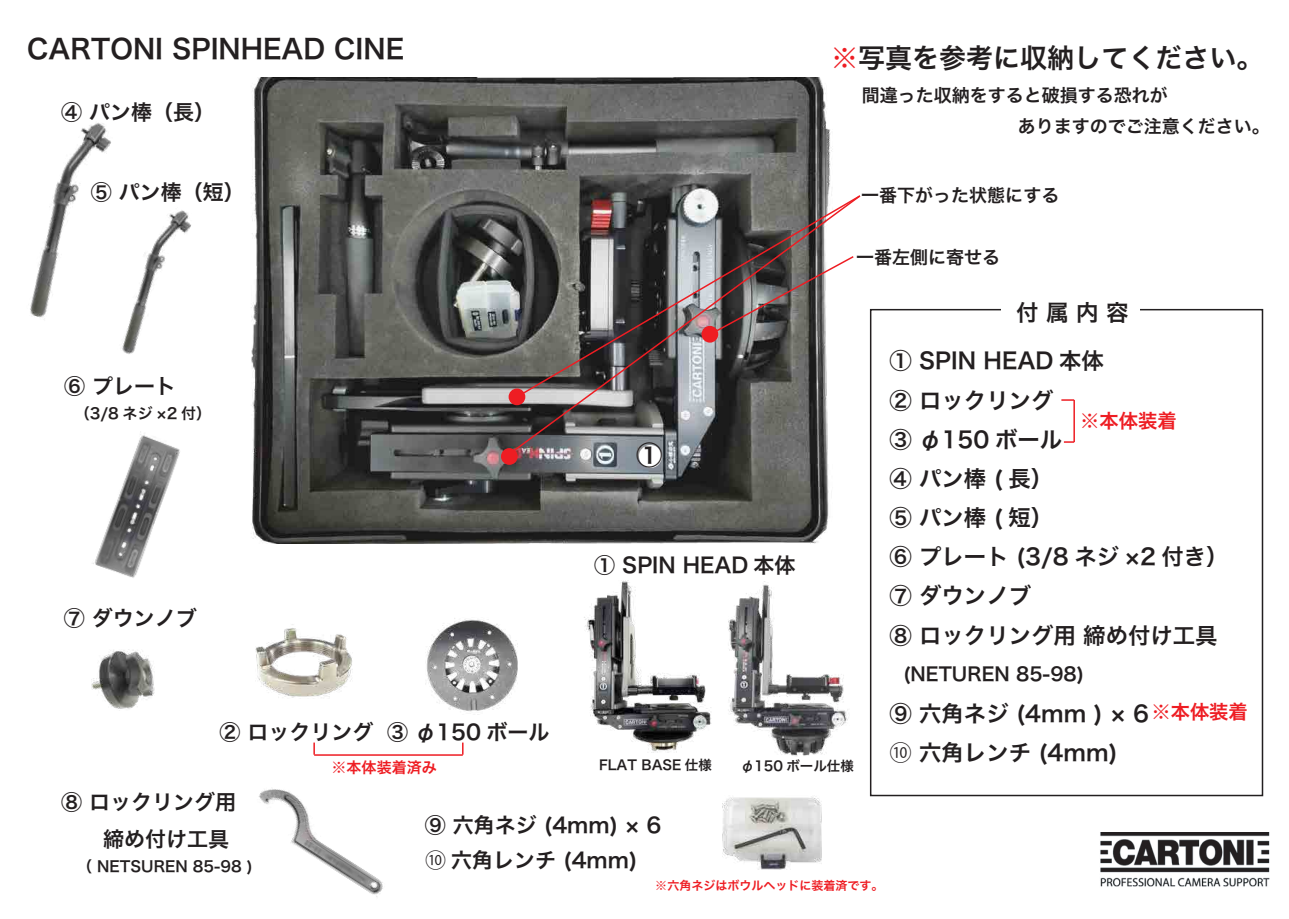
<style>
.page{position:relative;width:1289px;height:919px;background:#fff}
.page>*{position:absolute;margin:0;border:0;box-sizing:border-box;transform-origin:0 0}
.t1{font:27px "Hiragino Sans W6";color:#231f20}
.t2{font:26.4px "Hiragino Sans W6";color:#231f20}
.t3{font:22.5px "Hiragino Sans W6";color:#231f20}
.t4{font:22.35px/39.2px "Hiragino Sans W6";color:#231f20}
.t5{font:21px/36.8px "Hiragino Sans W6";color:#231f20}
.t6{font:19.2px "Hiragino Sans W6";color:#ee1d23}
.t7{font:18.6px "Hiragino Sans W6";color:#231f20}
.t8{font:18px/31.5px "Hiragino Sans W6";color:#231f20}
.t9{font:15px "Hiragino Sans W6";color:#231f20}
.t10{font:15px "Hiragino Sans W6";color:#ee1d23}
.t11{font:13.5px "Hiragino Sans W6";color:#231f20}
.t12{font:12px "Hiragino Sans W6";color:#ee1d23}
.s1{color:#ee1d23}
.s2{font-family:"Koz Go Pr 6 N"}
</style>
<div class="page">
<img style="left:255px;top:624px;width:98px;height:74px">
<img style="left:728px;top:584px;width:120px;height:173px">
<img style="left:584px;top:580px;width:128px;height:172px">
<img style="left:425px;top:618px;width:93px;height:94px">
<img style="left:251px;top:78px;width:581px;height:465px">
<img style="left:92px;top:431px;width:88px;height:147px">
<img style="left:91px;top:649px;width:64px;height:60px">
<img style="left:722px;top:797px;width:99px;height:72px">
<img style="left:122px;top:210px;width:69px;height:144px">
<img style="left:30px;top:122px;width:81px;height:196px">
<div style="left:869px;top:309px;width:394px;height:487px;border:2px solid #231f20"></div>
<div style="left:1000px;top:289px;width:139px;height:41px;background:#fff"></div>
<img style="left:258px;top:789px;width:125px;height:108px">
<img style="left:1100px;top:832px;width:170px;height:55px">
<div style="left:501px;top:449px;width:16px;height:15px;background:#ee1d23;border-radius:50%"></div>
<div style="left:501px;top:448px;width:16px;height:17px;border:2px solid #ee1d23;border-radius:50%"></div>
<div style="left:509px;top:389px;width:15px;height:15px;background:#ee1d23;border-radius:50%"></div>
<div style="left:508px;top:388px;width:17px;height:17px;border:2px solid #ee1d23;border-radius:50%"></div>
<svg style="left:512px;top:194px;width:349px;height:258px;background:#726e6e"></svg>
<svg style="left:711px;top:255px;width:144px;height:79px"></svg>
<div style="left:639px;top:445px;width:23px;height:23px;background:#fff;border-radius:50%"></div>
<hr style="left:314px;top:754px;width:149px;height:1px;background:#ee1d23">
<svg style="left:313px;top:742px;width:2px;height:12px"></svg>
<svg style="left:462px;top:742px;width:1px;height:12px"></svg>
<hr style="left:1073px;top:400px;width:1px;height:42px;background:#ee1d23">
<svg style="left:1061px;top:399px;width:13px;height:2px"></svg>
<svg style="left:1063px;top:441px;width:11px;height:2px"></svg>
<p class="t1" style="left:27px;top:24px;width:378px">CARTONI SPINHEAD CINE</p>
<p class="t5" style="left:61px;top:93px;width:155px">④ パン棒（長）</p>
<p class="t5" style="left:91px;top:172px;width:155px">⑤ パン棒（短）</p>
<p class="t1" style="left:831px;top:33px;width:433px"><span class="s1">※</span>写真を参考に収納してください。</p>
<p class="t8" style="left:1017px;top:79px;width:253px;text-indent:-156px">間違った収納をすると破損する恐れが<br>ありますのでご注意ください。</p>
<p class="t8" style="left:861px;top:179px;width:199px">一番下がった状態にする</p>
<p class="t8" style="left:856px;top:241px;width:145px">一番左側に寄せる</p>
<p class="t3" style="left:1016px;top:292px;width:114px">付 属 内 容</p>
<p class="t5" style="left:64px;top:367px;width:113px">⑥ プレート</p>
<p class="t9" style="left:75px;top:400px;width:138px">（3/8 ネジ ×2 付）</p>
<p class="t5" style="left:64px;top:599px;width:134px">⑦ ダウンノブ</p>
<p class="t2" style="left:636px;top:431px;width:28px">①</p>
<p class="t5" style="left:594px;top:546px;width:203px">① SPIN HEAD 本体</p>
<p class="t5" style="left:219px;top:712px;width:331px">② ロックリング ③ φ150 ボール</p>
<p class="t10" style="left:331px;top:753px;width:106px">※本体装着済み</p>
<p class="t11" style="left:599px;top:752px;width:114px">FLAT BASE 仕様</p>
<p class="t11" style="left:740px;top:753px;width:115px">φ150 ボール仕様</p>
<p class="t5" style="left:82px;top:783px;width:156px;text-indent:-21px">⑧ ロックリング用　締め付け工具</p>
<p class="t5" style="left:425px;top:805px;width:238px">⑨ 六角ネジ (4mm) × 6</p>
<p class="t5" style="left:425px;top:840px;width:214px"><span class="s2">⑩</span> 六角レンチ (4mm)</p>
<p class="t9" style="left:77px;top:852px;width:177px">（ NETSUREN 85-98 )</p>
<p class="t12" style="left:655px;top:874px;width:230px">※六角ネジはボウルヘッドに装着済です。</p>
<p class="t4" style="left:889px;top:340px;width:341px">① SPIN HEAD 本体<br>② ロックリング<br>③ φ150 ボール<br>④ パン棒 ( 長）<br>⑤ パン棒 ( 短）<br>⑥ プレート (3/8 ネジ ×2 付き）<br>⑦ ダウンノブ<br>⑧ ロックリング用 締め付け工具</p>
<p class="t7" style="left:903px;top:657px;width:183px">(NETUREN 85-98)</p>
<p class="t4" style="left:889px;top:692px;width:261px">⑨ 六角ネジ (4mm ) × 6 <span class="s2">⑩</span> 六角レンチ (4mm)</p>
<p class="t6" style="left:1080px;top:403px;width:98px">※本体装着</p>
<p class="t6" style="left:1151px;top:694px;width:98px">※本体装着</p>
</div>
